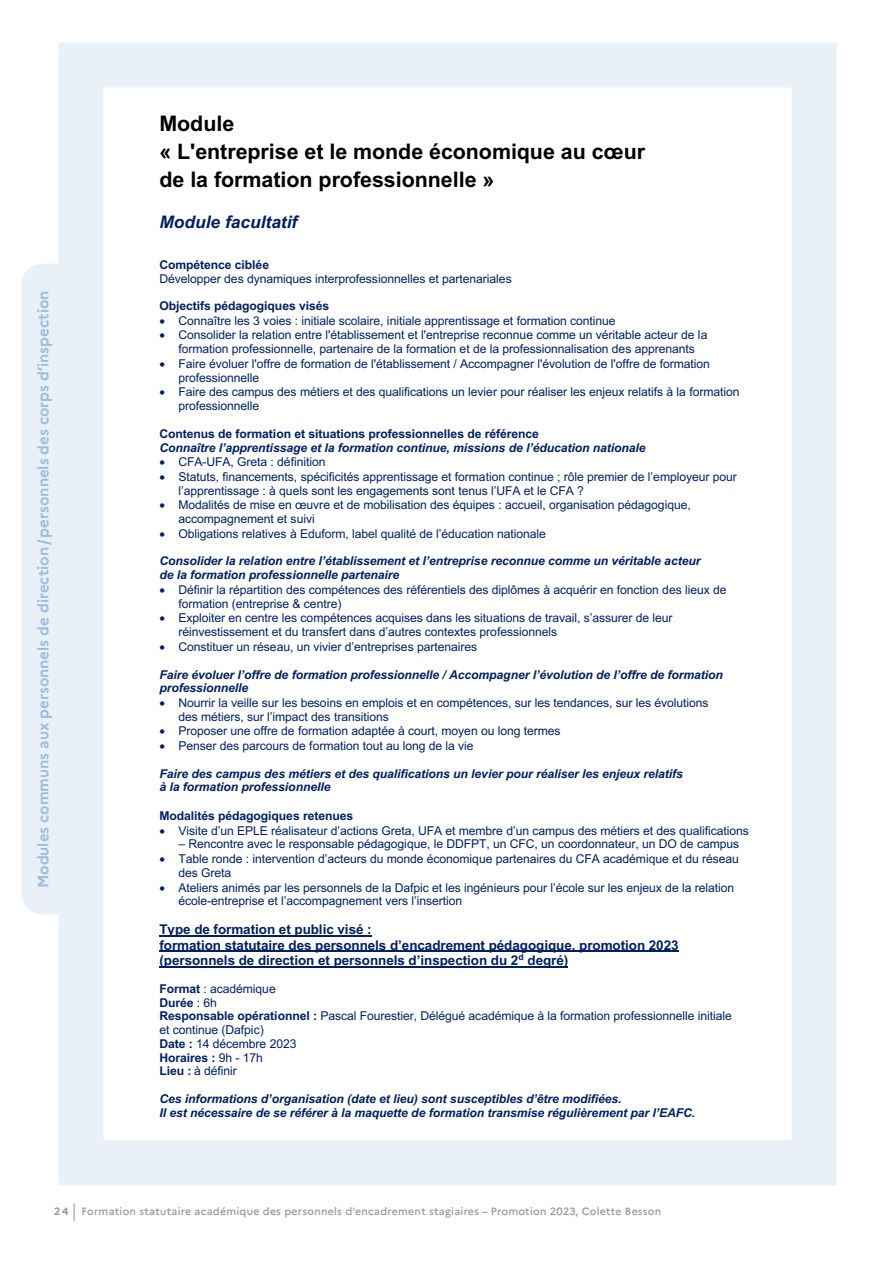
<style>
.page{position:relative;width:893px;height:1263px;background:#fff}
.page>*{position:absolute;margin:0;border:0;box-sizing:border-box;transform-origin:0 0}
.t1{font:700 21.45px/28.2px "Arial";letter-spacing:-.005em;color:#000}
.t2{font:italic 700 17.25px "Arial";color:#002060}
.t3{font:700 15px "Marianne";color:#9fbbe1}
.t4{font:700 13.5px/15.5px "Arial";letter-spacing:-.005em;color:#002060}
.t5{font:12.15px/13.8px "Arial";letter-spacing:-.005em;color:#002060}
.t6{font:italic 700 12.15px/13.8px "Arial";letter-spacing:-.005em;color:#002060}
.t7{font:700 12.15px "Arial";letter-spacing:-.005em;color:#002060}
.t8{font:500 10.5px "Marianne";letter-spacing:.025em;color:#939598}
.t9{font:700 10.5px "Marianne";color:#939598}
.s1{font-weight:700}
</style>
<div class="page">
<svg style="left:74px;top:1203px;width:1px;height:18px"></svg>
<hr style="left:159px;top:935px;width:213px;height:2px;background:#002060">
<hr style="left:159px;top:951px;width:520px;height:1px;background:#002060">
<hr style="left:159px;top:966px;width:409px;height:1px;background:#002060">
<div style="left:58px;top:43px;width:779px;height:1142px;border:45px solid #eaf0f8"></div>
<div style="left:21px;top:264px;width:62px;height:650px;background:#eaf0f8;border-radius:21px"></div>
<p class="t3" style="left:34px;top:888px;width:599px;rotate:-90deg">Modules communs aux personnels de direction/personnels des corps d’inspection</p>
<h1 class="t1" style="left:159px;top:110px;width:487px">Module<br>« L'entreprise et le monde économique au cœur de la formation professionnelle »</h1>
<h2 class="t2" style="left:159px;top:211px;width:139px">Module facultatif</h2>
<p class="t7" style="left:159px;top:256px;width:111px">Compétence ciblée</p>
<p class="t5" style="left:159px;top:271px;width:354px">Développer des dynamiques interprofessionnelles et partenariales</p>
<p class="t7" style="left:159px;top:297px;width:171px">Objectifs pédagogiques visés</p>
<p class="t5" style="left:159px;top:314px;width:458px">• Connaître les 3 voies : initiale scolaire, initiale apprentissage et formation continue</p>
<p class="t5" style="left:159px;top:328px;width:549px;text-align:center">• Consolider la relation entre l'établissement et l'entreprise reconnue comme un véritable acteur de la formation professionnelle, partenaire de la formation et de la professionnalisation des apprenants</p>
<p class="t5" style="left:178px;top:357px;width:533px;text-indent:-19px">• Faire évoluer l'offre de formation de l'établissement / Accompagner l'évolution de l'offre de formation professionnelle</p>
<p class="t5" style="left:178px;top:385px;width:563px;text-indent:-19px">• Faire des campus des métiers et des qualifications un levier pour réaliser les enjeux relatifs à la formation professionnelle</p>
<p class="t7" style="left:159px;top:425px;width:381px">Contenus de formation et situations professionnelles de référence</p>
<p class="t6" style="left:159px;top:441px;width:488px">Connaître l’apprentissage et la formation continue, missions de l’éducation nationale</p>
<p class="t5" style="left:159px;top:455px;width:168px">• CFA-UFA, Greta : définition</p>
<p class="t5" style="left:178px;top:470px;width:560px;text-indent:-19px">• Statuts, financements, spécificités apprentissage et formation continue ; rôle premier de l’employeur pour l’apprentissage : à quels sont les engagements sont tenus l’UFA et le CFA ?</p>
<p class="t5" style="left:178px;top:498px;width:514px;text-indent:-19px">• Modalités de mise en œuvre et de mobilisation des équipes : accueil, organisation pédagogique, accompagnement et suivi</p>
<p class="t5" style="left:159px;top:527px;width:388px">• Obligations relatives à Eduform, label qualité de l’éducation nationale</p>
<p class="t6" style="left:159px;top:555px;width:542px">Consolider la relation entre l’établissement et l’entreprise reconnue comme un véritable acteur de la formation professionnelle partenaire</p>
<p class="t5" style="left:178px;top:583px;width:550px;text-indent:-19px">• Définir la répartition des compétences des référentiels des diplômes à acquérir en fonction des lieux de formation (entreprise &amp; centre)</p>
<p class="t5" style="left:178px;top:611px;width:496px;text-indent:-19px">• Exploiter en centre les compétences acquises dans les situations de travail, s’assurer de leur réinvestissement et du transfert dans d’autres contextes professionnels</p>
<p class="t5" style="left:159px;top:640px;width:319px">• Constituer un réseau, un vivier d’entreprises partenaires</p>
<p class="t6" style="left:159px;top:668px;width:565px">Faire évoluer l’offre de formation professionnelle / Accompagner l’évolution de l’offre de formation professionnelle</p>
<p class="t5" style="left:178px;top:696px;width:532px;text-indent:-19px">• Nourrir la veille sur les besoins en emplois et en compétences, sur les tendances, sur les évolutions des métiers, sur l’impact des transitions</p>
<p class="t5" style="left:159px;top:724px;width:403px">• Proposer une offre de formation adaptée à court, moyen ou long termes</p>
<p class="t5" style="left:159px;top:739px;width:316px">• Penser des parcours de formation tout au long de la vie</p>
<p class="t6" style="left:159px;top:767px;width:525px">Faire des campus des métiers et des qualifications un levier pour réaliser les enjeux relatifs à la formation professionnelle</p>
<p class="t7" style="left:159px;top:807px;width:195px">Modalités pédagogiques retenues</p>
<p class="t5" style="left:159px;top:823px;width:591px">• Visite d’un EPLE réalisateur d’actions Greta, UFA et membre d’un campus des métiers et des qualifications</p>
<p class="t5" style="left:178px;top:837px;width:562px">– Rencontre avec le responsable pédagogique, le DDFPT, un CFC, un coordonnateur, un DO de campus</p>
<p class="t5" style="left:178px;top:852px;width:562px;text-indent:-19px">• Table ronde : intervention d’acteurs du monde économique partenaires du CFA académique et du réseau des Greta</p>
<p class="t5" style="left:178px;top:880px;width:557px;text-indent:-19px">• Ateliers animés par les personnels de la Dafpic et les ingénieurs pour l’école sur les enjeux de la relation école-entreprise et l’accompagnement vers l’insertion</p>
<p class="t4" style="left:159px;top:922px;width:521px">Type de formation et public visé :<br>formation statutaire des personnels d’encadrement pédagogique, promotion 2023 (personnels de direction et personnels d’inspection du 2<sup>d</sup> degré)</p>
<p class="t5" style="left:159px;top:981px;width:574px"><span class="s1">Format</span> : académique<br><span class="s1">Durée</span> : 6h<br><span class="s1">Responsable opérationnel :</span> Pascal Fourestier, Délégué académique à la formation professionnelle initiale et continue (Dafpic)<br><span class="s1">Date :</span> 14 décembre 2023<br><span class="s1">Horaires :</span> 9h - 17h<br><span class="s1">Lieu :</span> à définir</p>
<p class="t6" style="left:159px;top:1092px;width:537px">Ces informations d’organisation (date et lieu) sont susceptibles d’être modifiées.<br>Il est nécessaire de se référer à la maquette de formation transmise régulièrement par l’EAFC.</p>
<p class="t9" style="left:54px;top:1205px;width:16px">24</p>
<p class="t8" style="left:82px;top:1205px;width:581px">Formation statutaire académique des personnels d’encadrement stagiaires – Promotion 2023, Colette Besson</p>
</div>
